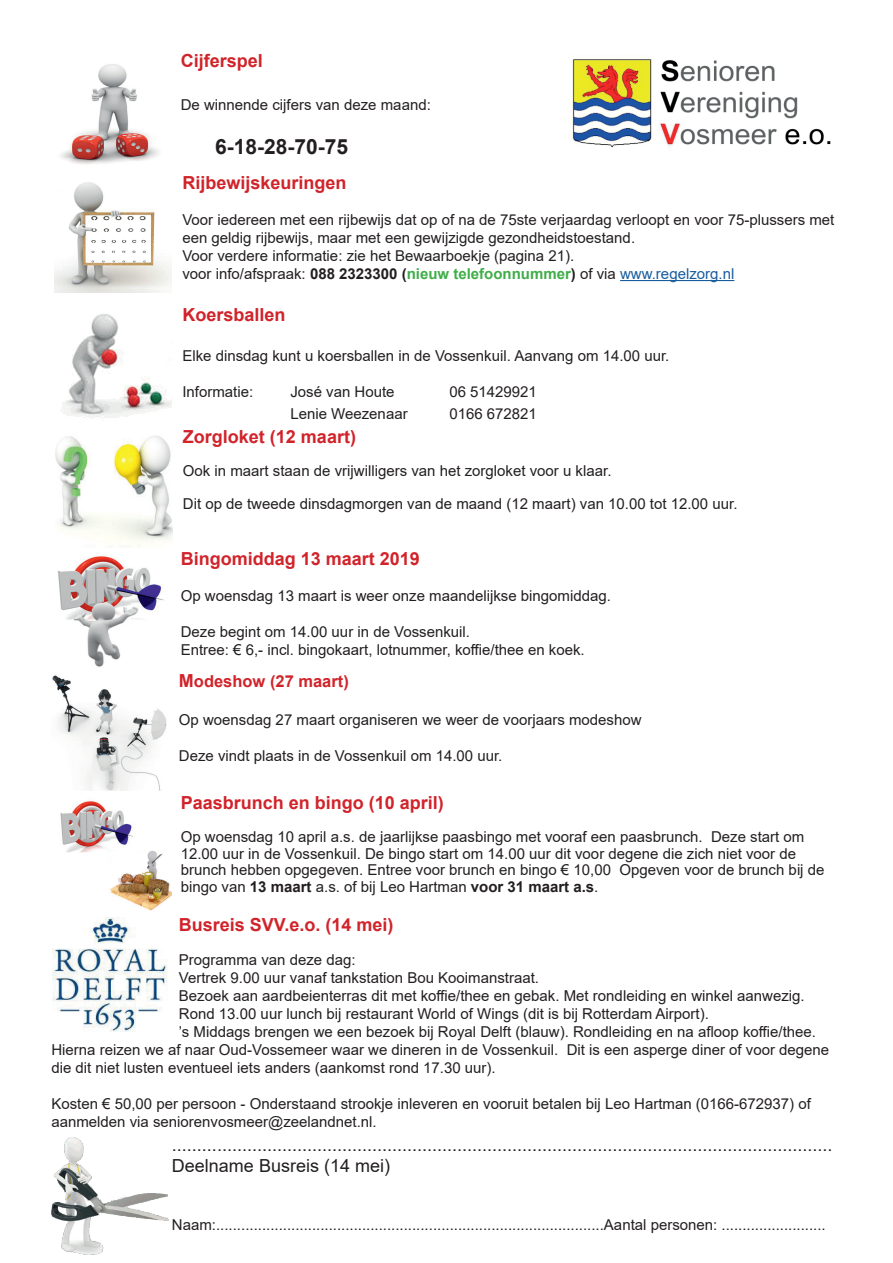
<style>
.page{position:relative;width:893px;height:1263px;background:#fff}
.page>*{position:absolute;margin:0;border:0;box-sizing:border-box;transform-origin:0 0}
.t1{font:700 21px "Arial";color:#231f20}
.t2{font:18px/21.6px "Arial";color:#231f20}
.t3{font:700 18px "Arial";color:#d1232a}
.t4{font:700 16.5px "Arial";color:#d1232a}
.t5{font:15px/18px "Arial";color:#231f20}
.s1{font-weight:700}
.s2{font-weight:700;color:#40ae49}
.s3{color:#175d9e}
.s4{font-size:18px}
.s5{color:#fff}
</style>
<div class="page">
<hr style="left:620px;top:280px;width:114px;height:1px;background:#175d9e">
<img style="left:60px;top:64px;width:99px;height:100px">
<img style="left:55px;top:182px;width:117px;height:111px">
<img style="left:572px;top:58px;width:259px;height:90px">
<img style="left:60px;top:314px;width:112px;height:105px">
<img style="left:60px;top:801px;width:111px;height:110px">
<img style="left:52px;top:675px;width:115px;height:116px">
<img style="left:58px;top:556px;width:106px;height:111px">
<img style="left:55px;top:436px;width:117px;height:111px">
<img style="left:52px;top:918px;width:116px;height:113px">
<img style="left:51px;top:1137px;width:117px;height:117px">
<p class="t3" style="left:181px;top:48px;width:84px">Cijferspel</p>
<p class="t5" style="left:181px;top:96px;width:252px">De winnende cijfers van deze maand:</p>
<h1 class="t1" style="left:215px;top:131px;width:135px">6-18-28-70-75</h1>
<p class="t3" style="left:182px;top:170px;width:166px">Rijbewijskeuringen</p>
<p class="t5" style="left:182px;top:211px;width:653px">Voor iedereen met een rijbewijs dat op of na de 75ste verjaardag verloopt en voor 75-plussers met een geldig rijbewijs, maar met een gewijzigde gezondheidstoestand.<br>Voor verdere informatie: zie het Bewaarboekje (pagina 21).<br>voor info/afspraak: <span class="s1">088 2323300 (</span><span class="s2">nieuw telefoonnummer</span><span class="s1">)</span> of via <span class="s3">www.regelzorg.nl</span></p>
<p class="t3" style="left:182px;top:302px;width:105px">Koersballen</p>
<p class="t5" style="left:182px;top:347px;width:488px">Elke dinsdag kunt u koersballen in de Vossenkuil. Aanvang om 14.00 uur.</p>
<p class="t5" style="left:182px;top:383px;width:72px">Informatie:</p>
<p class="t5" style="left:290px;top:383px;width:106px">José van Houte</p>
<p class="t5" style="left:449px;top:383px;width:89px">06 51429921</p>
<p class="t5" style="left:290px;top:404px;width:119px">Lenie Weezenaar</p>
<p class="t5" style="left:449px;top:404px;width:89px">0166 672821</p>
<p class="t3" style="left:183px;top:424px;width:175px">Zorgloket (12 maart)</p>
<p class="t5" style="left:183px;top:462px;width:430px">Ook in maart staan de vrijwilligers van het zorgloket voor u klaar.</p>
<p class="t5" style="left:183px;top:495px;width:556px">Dit op de tweede dinsdagmorgen van de maand (12 maart) van 10.00 tot 12.00 uur.</p>
<p class="t3" style="left:181px;top:546px;width:241px">Bingomiddag 13 maart 2019</p>
<p class="t5" style="left:181px;top:587px;width:432px">Op woensdag 13 maart is weer onze maandelijkse bingomiddag.</p>
<p class="t5" style="left:181px;top:623px;width:406px">Deze begint om 14.00 uur in de Vossenkuil.<br>Entree: € 6,- incl. bingokaart, lotnummer, koffie/thee en koek.</p>
<p class="t4" style="left:179px;top:670px;width:171px"><span class="s4">M</span>odeshow (27 maart)</p>
<p class="t5" style="left:179px;top:710px;width:464px">Op woensdag 27 maart organiseren we weer de voorjaars modeshow</p>
<p class="t5" style="left:179px;top:746px;width:325px">Deze vindt plaats in de Vossenkuil om 14.00 uur.</p>
<p class="t3" style="left:181px;top:790px;width:265px">Paasbrunch en bingo (10 april)</p>
<p class="t5" style="left:181px;top:828px;width:645px;line-height:16.5px">Op woensdag 10 april a.s. de jaarlijkse paasbingo met vooraf een paasbrunch. Deze start om 12.00 uur in de Vossenkuil. De bingo start om 14.00 uur dit voor degene die zich niet voor de brunch hebben opgegeven. Entree voor brunch en bingo € 10,00 Opgeven voor de brunch bij de bingo van <span class="s1">13 maart</span> a.s. of bij Leo Hartman <span class="s1">voor 31 maart a.s</span>.</p>
<p class="t3" style="left:179px;top:912px;width:216px">Busreis SVV.e.o. (14 mei)</p>
<p class="t5" style="left:179px;top:951px;width:178px">Programma van deze dag:</p>
<p class="t5" style="left:179px;top:969px;width:362px">Vertrek 9.00 uur vanaf tankstation Bou Kooimanstraat.</p>
<p class="t5" style="left:179px;top:987px;width:627px">Bezoek aan aardbeienterras dit met koffie/thee en gebak. Met rondleiding en winkel aanwezig.</p>
<p class="t5" style="left:179px;top:1005px;width:531px">Rond 13.00 uur lunch bij restaurant World of Wings (dit is bij Rotterdam Airport).</p>
<p class="t5" style="left:179px;top:1023px;width:639px">’s Middags brengen we een bezoek bij Royal Delft (blauw). Rondleiding en na afloop koffie/thee.</p>
<p class="t5" style="left:51px;top:1041px;width:779px">Hierna reizen we af naar Oud-Vossemeer waar we dineren in de Vossenkuil. Dit is een asperge diner of voor degene</p>
<p class="t5" style="left:51px;top:1059px;width:446px">die dit niet lusten eventueel iets anders (aankomst rond 17.30 uur).</p>
<p class="t5" style="left:51px;top:1095px;width:761px">Kosten € 50,00 per persoon - Onderstaand strookje inleveren en vooruit betalen bij Leo Hartman (0166-672937) of aanmelden via seniorenvosmeer@zeelandnet.nl.</p>
<p class="t2" style="left:172px;top:1133px;width:662px">....................................................................................................................................<br>Deelname Busreis (14 mei) <span class="s5">strookje</span></p>
<p class="t5" style="left:172px;top:1215px;width:655px">Naam:.............................................................................................Aantal personen: .........................</p>
</div>
